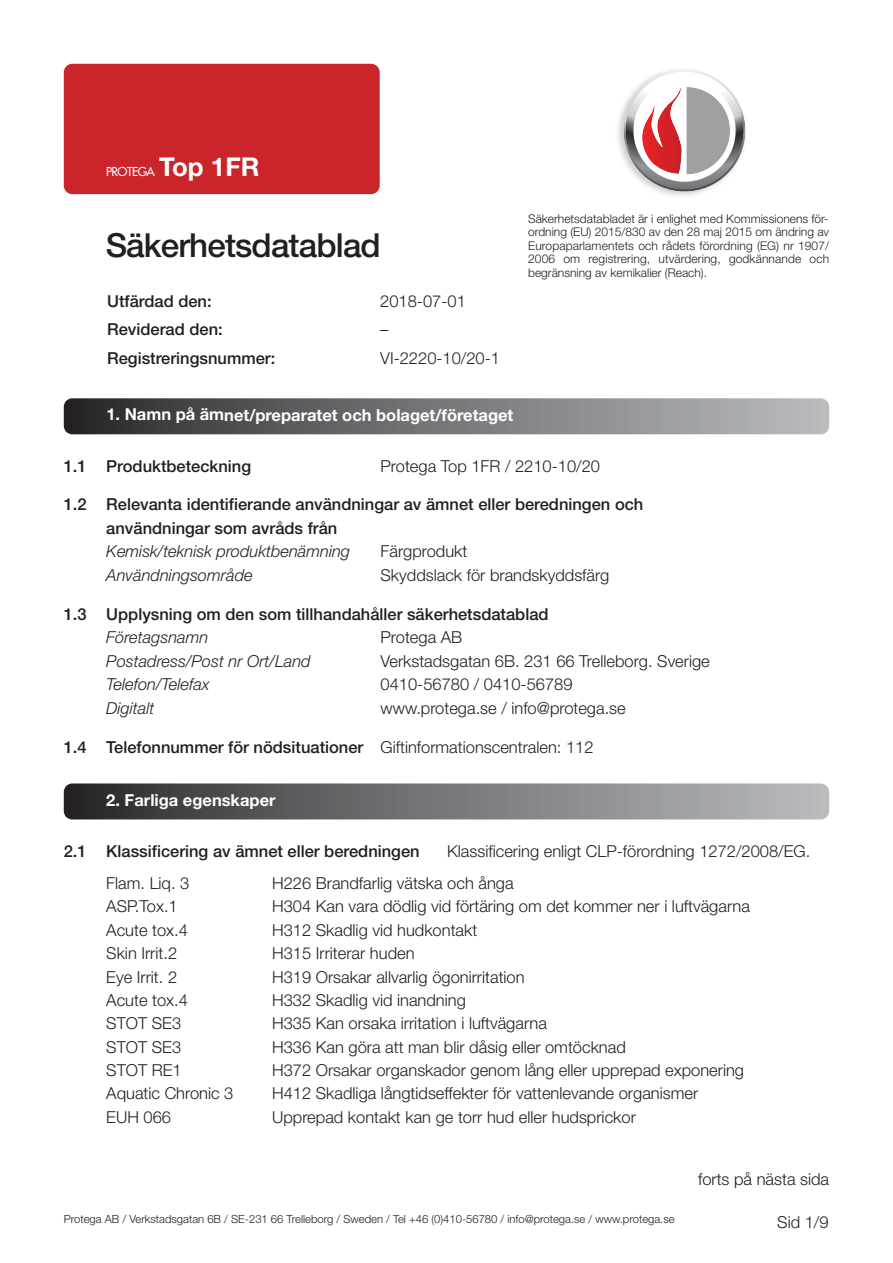
<style>
.page{position:relative;width:893px;height:1263px;background:#fff}
.page>*{position:absolute;margin:0;border:0;box-sizing:border-box;transform-origin:0 0}
.t1{font:500 33.15px "Helvetica Neue";letter-spacing:-.025em;color:#231f20}
.t2{font:300 16.5px "Helvetica Neue";color:#231f20}
.t3{font:500 16.5px/23.5px "Helvetica Neue";color:#231f20}
.t4{font:italic 300 16.5px "Helvetica Neue";color:#231f20}
.t5{font:700 16.5px "Helvetica Neue";color:#fff}
.t6{font:300 12px/13.5px "Helvetica Neue";color:#231f20;text-align:justify}
.t7{font:500 12px "Futura Std";letter-spacing:-.04em;color:#fff}
.t8{font:300 11.25px "Helvetica Neue";color:#231f20}
.s1{font-family:"Helvetica Neue";font-weight:700;font-size:25.95px}
.s2{font-weight:300}
</style>
<div class="page">
<svg style="left:64px;top:398px;width:765px;height:36px;background:#757678"></svg>
<svg style="left:64px;top:783px;width:765px;height:36px;background:#757679"></svg>
<div style="left:64px;top:64px;width:316px;height:130px;background:#c9252b;border-radius:9px"></div>
<img style="left:618px;top:69px;width:128px;height:127px">
<svg style="left:624px;top:70px;width:121px;height:122px"></svg>
<p class="t7" style="left:106px;top:165px;width:155px">PROTEGA <span class="s1">Top 1FR</span></p>
<h1 class="t1" style="left:106px;top:234px;width:277px">Säkerhetsdatablad</h1>
<p class="t3" style="left:107px;top:291px;width:106px">Utfärdad den:</p>
<p class="t2" style="left:380px;top:295px;width:87px">2018-07-01</p>
<p class="t3" style="left:107px;top:319px;width:117px">Reviderad den:</p>
<p class="t2" style="left:380px;top:324px;width:10px">–</p>
<p class="t3" style="left:107px;top:348px;width:170px">Registreringsnummer:</p>
<p class="t2" style="left:380px;top:352px;width:121px">VI-2220-10/20-1</p>
<p class="t6" style="left:528px;top:213px;width:302px">Säkerhetsdatabladet är i enlighet med Kommissionens för&shy;ordning (EU) 2015/830 av den 28 maj 2015 om ändring av Europaparlamentets och rådets förordning (EG) nr 1907/ 2006 om registrering, utvärdering, godkännande och begränsning av kemikalier (Reach).</p>
<p class="t5" style="left:106px;top:409px;width:409px">1. Namn på ämnet/preparatet och bolaget/företaget</p>
<p class="t3" style="left:64px;top:455px;width:189px">1.1 Produktbeteckning</p>
<p class="t2" style="left:381px;top:460px;width:221px">Protega Top 1FR / 2210-10/20</p>
<p class="t3" style="left:106px;top:494px;width:539px;text-indent:-43px">1.2 Relevanta identifierande användningar av ämnet eller beredningen och användningar som avråds från</p>
<p class="t4" style="left:106px;top:546px;width:245px">Kemisk/teknisk produktbenämning</p>
<p class="t2" style="left:381px;top:546px;width:88px">Färgprodukt</p>
<p class="t4" style="left:106px;top:569px;width:148px">Användningsområde</p>
<p class="t2" style="left:381px;top:569px;width:230px">Skyddslack för brandskyddsfärg</p>
<p class="t3" style="left:64px;top:603px;width:486px">1.3 Upplysning om den som tillhandahåller säkerhetsdatablad</p>
<p class="t4" style="left:106px;top:631px;width:104px">Företagsnamn</p>
<p class="t2" style="left:381px;top:631px;width:83px">Protega AB</p>
<p class="t4" style="left:106px;top:655px;width:206px">Postadress/Post nr Ort/Land</p>
<p class="t2" style="left:381px;top:655px;width:331px">Verkstadsgatan 6B. 231 66 Trelleborg. Sverige</p>
<p class="t4" style="left:106px;top:679px;width:105px">Telefon/Telefax</p>
<p class="t2" style="left:381px;top:679px;width:194px">0410-56780 / 0410-56789</p>
<p class="t4" style="left:106px;top:702px;width:49px">Digitalt</p>
<p class="t2" style="left:381px;top:702px;width:247px">www.protega.se / info@protega.se</p>
<p class="t3" style="left:64px;top:736px;width:531px">1.4 Telefonnummer för nödsituationer <span class="s2">Giftinformationscentralen: 112</span></p>
<p class="t5" style="left:106px;top:794px;width:171px">2. Farliga egenskaper</p>
<p class="t3" style="left:64px;top:841px;width:357px">2.1 Klassificering av ämnet eller beredningen</p>
<p class="t2" style="left:447px;top:845px;width:365px">Klassificering enligt CLP-förordning 1272/2008/EG.</p>
<p class="t2" style="left:106px;top:877px;width:85px">Flam. Liq. 3</p>
<p class="t2" style="left:272px;top:877px;width:243px">H226 Brandfarlig vätska och ånga</p>
<p class="t2" style="left:106px;top:901px;width:73px">ASP.Tox.1</p>
<p class="t2" style="left:272px;top:901px;width:479px">H304 Kan vara dödlig vid förtäring om det kommer ner i luftvägarna</p>
<p class="t2" style="left:106px;top:924px;width:83px">Acute tox.4</p>
<p class="t2" style="left:272px;top:924px;width:207px">H312 Skadlig vid hudkontakt</p>
<p class="t2" style="left:106px;top:947px;width:72px">Skin Irrit.2</p>
<p class="t2" style="left:272px;top:947px;width:144px">H315 Irriterar huden</p>
<p class="t2" style="left:106px;top:971px;width:72px">Eye Irrit. 2</p>
<p class="t2" style="left:272px;top:971px;width:254px">H319 Orsakar allvarlig ögonirritation</p>
<p class="t2" style="left:106px;top:994px;width:83px">Acute tox.4</p>
<p class="t2" style="left:272px;top:994px;width:195px">H332 Skadlig vid inandning</p>
<p class="t2" style="left:106px;top:1017px;width:76px">STOT SE3</p>
<p class="t2" style="left:272px;top:1017px;width:276px">H335 Kan orsaka irritation i luftvägarna</p>
<p class="t2" style="left:106px;top:1041px;width:76px">STOT SE3</p>
<p class="t2" style="left:272px;top:1041px;width:355px">H336 Kan göra att man blir dåsig eller omtöcknad</p>
<p class="t2" style="left:106px;top:1064px;width:77px">STOT RE1</p>
<p class="t2" style="left:272px;top:1064px;width:473px">H372 Orsakar organskador genom lång eller upprepad exponering</p>
<p class="t2" style="left:106px;top:1087px;width:129px">Aquatic Chronic 3</p>
<p class="t2" style="left:272px;top:1087px;width:428px">H412 Skadliga långtidseffekter för vattenlevande organismer</p>
<p class="t2" style="left:106px;top:1111px;width:66px">EUH 066</p>
<p class="t2" style="left:272px;top:1111px;width:365px">Upprepad kontakt kan ge torr hud eller hudsprickor</p>
<p class="t8" style="left:64px;top:1215px;width:612px">Protega AB / Verkstadsgatan 6B / SE-231 66 Trelleborg / Sweden / Tel +46 (0)410-56780 / info@protega.se / www.protega.se</p>
<p class="t2" style="left:698px;top:1173px;width:133px">forts på nästa sida</p>
<p class="t2" style="left:777px;top:1216px;width:53px">Sid 1/9</p>
</div>
